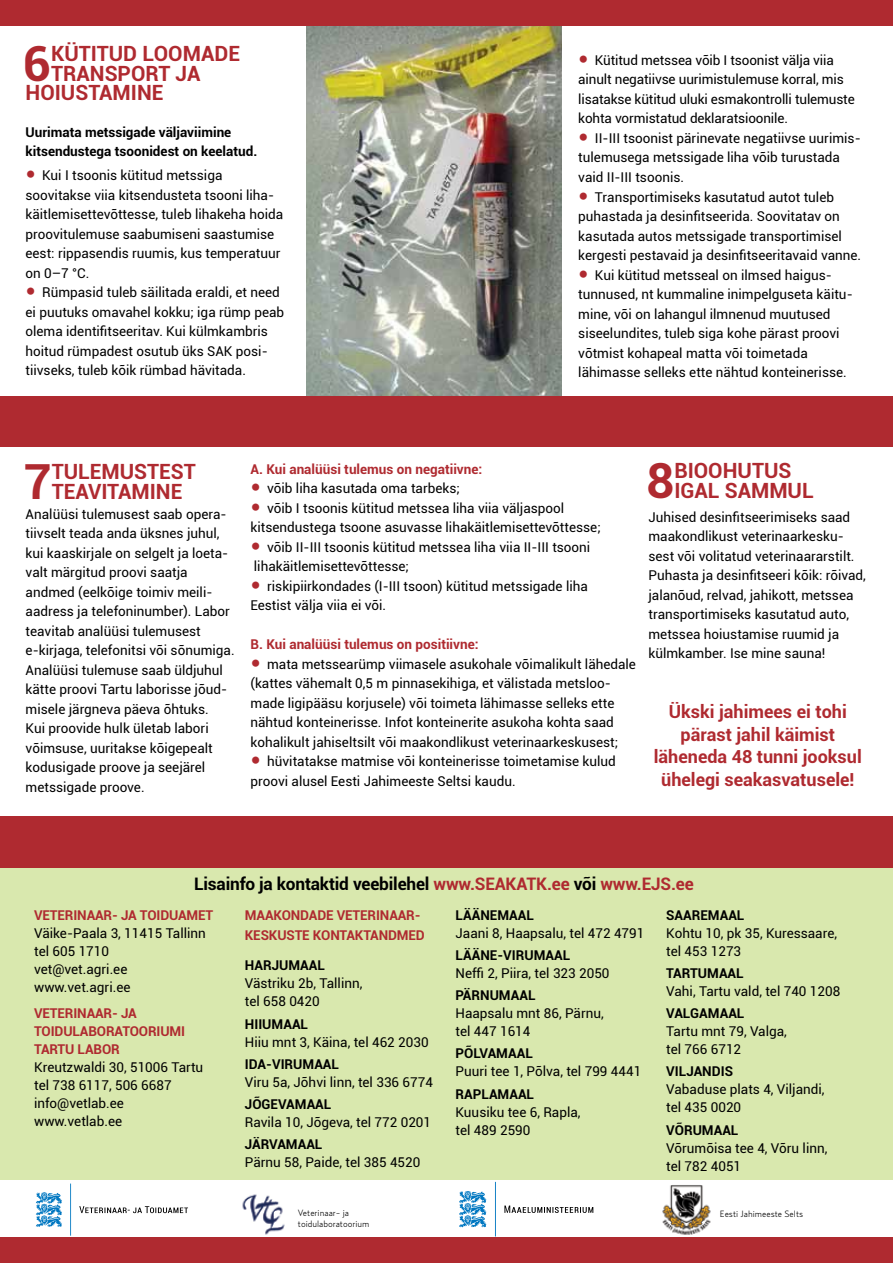
<style>
.page{position:relative;width:893px;height:1263px;background:#fff}
.page>*{position:absolute;margin:0;border:0;box-sizing:border-box;transform-origin:0 0}
.t1{font:700 48.45px "Roboto";color:#af2a30}
.t2{font:700 21px/19.8px "Roboto";color:#af2a30}
.t3{font:700 18px/22.5px "Roboto";color:#af2a30;text-align:center}
.t4{font:700 17.25px "Roboto";letter-spacing:-.01em;color:#000}
.t5{font:13.5px/19.5px "Roboto";color:#000}
.t6{font:700 13.5px/19.5px "Roboto";color:#000}
.t7{font:700 13.5px "Roboto";color:#af2a30}
.t8{font:300 9px "Relay";color:#000}
.s1{font-family:"Minion Pro";font-size:27px;color:#af2a30}
.s2{color:#af2a30}
</style>
<div class="page">
<div style="left:0;top:866px;width:893px;height:314px;background:#d9e8ae"></div>
<svg style="left:36px;top:1183px;width:35px;height:53px"></svg>
<svg style="left:79px;top:1206px;width:109px;height:7px"></svg>
<img style="left:236px;top:1194px;width:66px;height:44px">
<svg style="left:504px;top:1205px;width:89px;height:8px"></svg>
<svg style="left:459px;top:1182px;width:37px;height:54px"></svg>
<img style="left:662px;top:1185px;width:49px;height:50px">
<img style="left:306px;top:25px;width:256px;height:371px">
<div style="left:0;top:396px;width:893px;height:50px;background:#af2a30"></div>
<div style="left:0;top:816px;width:893px;height:51px;background:#af2a30"></div>
<div style="left:0;top:0;width:893px;height:25px;background:#af2a30"></div>
<div style="left:0;top:1238px;width:893px;height:25px;background:#af2a30"></div>
<h1 class="t1" style="left:23px;top:29px;width:29px">6</h1>
<h2 class="t2" style="left:51px;top:43px;width:191px">KÜTITUD LOOMADE</h2>
<h2 class="t2" style="left:51px;top:62px;width:151px">TRANSPORT JA</h2>
<h2 class="t2" style="left:26px;top:82px;width:140px">HOIUSTAMINE</h2>
<p class="t6" style="left:26px;top:122px;width:233px">UURIMATA METSSIGADE VÄLJAVIIMINE<br>KITSENDUSTEGA TSOONIDEST ON KEELATUD.</p>
<p class="t5" style="left:26px;top:165px;width:259px"><span class="s1">•</span> Kui I tsoonis kütitud metssiga soovitakse viia kitsendusteta tsooni liha&shy;käitlemisettevõttesse, tuleb lihakeha hoida proovitulemuse saabumiseni saastumise eest: rippasendis ruumis, kus temperatuur on 0–7 °C.</p>
<p class="t5" style="left:26px;top:282px;width:260px"><span class="s1">•</span> Rümpasid tuleb säilitada eraldi, et need ei puutuks omavahel kokku; iga rümp peab olema identifitseeritav. Kui külmkambris hoitud rümpadest osutub üks SAK posi&shy;tiivseks, tuleb kõik rümbad hävitada.</p>
<p class="t5" style="left:578px;top:50px;width:278px"><span class="s1">•</span> Kütitud metssea võib I tsoonist välja viia ainult negatiivse uurimistulemuse korral, mis lisatakse kütitud uluki esmakontrolli tulemuste kohta vormistatud deklaratsioonile.</p>
<p class="t5" style="left:578px;top:128px;width:284px"><span class="s1">•</span> II-III tsoonist pärinevate negatiivse uurimis&shy;tulemusega metssigade liha võib turustada vaid II-III tsoonis.</p>
<p class="t5" style="left:578px;top:186px;width:284px"><span class="s1">•</span> Transportimiseks kasutatud autot tuleb puhastada ja desinfitseerida. Soovitatav on kasutada autos metssigade transportimisel kergesti pestavaid ja desinfitseeritavaid vanne.</p>
<p class="t5" style="left:578px;top:264px;width:276px"><span class="s1">•</span> Kui kütitud metsseal on ilmsed haigus&shy;tunnused, nt kummaline inimpelguseta käitu&shy;mine, või on lahangul ilmnenud muutused siseelundites, tuleb siga kohe pärast proovi võtmist kohapeal matta või toimetada lähimasse selleks ette nähtud konteinerisse.</p>
<h1 class="t1" style="left:24px;top:447px;width:29px">7</h1>
<h2 class="t2" style="left:52px;top:461px;width:146px">TULEMUSTEST<br>TEAVITAMINE</h2>
<p class="t5" style="left:26px;top:503px;width:210px">Analüüsi tulemusest saab opera&shy;tiivselt teada anda üksnes juhul, kui kaaskirjale on selgelt ja loeta&shy;valt märgitud proovi saatja andmed (eelkõige toimiv meili&shy;aadress ja telefoninumber). Labor teavitab analüüsi tulemusest e-kirjaga, telefonitsi või sõnumiga.<br>Analüüsi tulemuse saab üldjuhul kätte proovi Tartu laborisse jõud&shy;misele järgneva päeva õhtuks.<br>Kui proovide hulk ületab labori võimsuse, uuritakse kõigepealt kodusigade proove ja seejärel metssigade proove.</p>
<p class="t7" style="left:251px;top:459px;width:233px">A. KUI ANALÜÜSI TULEMUS ON NEGATIIVNE:</p>
<p class="t5" style="left:251px;top:478px;width:211px"><span class="s1">•</span> võib liha kasutada oma tarbeks;</p>
<p class="t5" style="left:251px;top:498px;width:352px"><span class="s1">•</span> võib I tsoonis kütitud metssea liha viia väljaspool kitsendustega tsoone asuvasse lihakäitlemisettevõttesse;</p>
<p class="t5" style="left:251px;top:537px;width:341px"><span class="s1">•</span> võib II-III tsoonis kütitud metssea liha viia II-III tsooni lihakäitlemisettevõttesse;</p>
<p class="t5" style="left:251px;top:576px;width:339px"><span class="s1">•</span> riskipiirkondades (I-III tsoon) kütitud metssigade liha<br>Eestist välja viia ei või.</p>
<p class="t7" style="left:251px;top:635px;width:230px">B. KUI ANALÜÜSI TULEMUS ON POSITIIVNE:</p>
<p class="t5" style="left:251px;top:654px;width:387px"><span class="s1">•</span> mata metssearümp viimasele asukohale võimalikult lähedale (kattes vähemalt 0,5 m pinnasekihiga, et välistada metsloo&shy;made ligipääsu korjusele) või toimeta lähimasse selleks ette nähtud konteinerisse. Infot konteinerite asukoha kohta saad kohalikult jahiseltsilt või maakondlikust veterinaarkeskusest;</p>
<p class="t5" style="left:251px;top:751px;width:367px"><span class="s1">•</span> hüvitatakse matmise või konteinerisse toimetamise kulud proovi alusel Eesti Jahimeeste Seltsi kaudu.</p>
<h1 class="t1" style="left:646px;top:446px;width:29px">8</h1>
<h2 class="t2" style="left:674px;top:460px;width:141px">BIOOHUTUS<br>IGAL SAMMUL</h2>
<p class="t5" style="left:648px;top:507px;width:219px">Juhised desinfitseerimiseks saad maakondlikust veterinaarkesku&shy;sest või volitatud veterinaararstilt.<br>Puhasta ja desinfitseeri kõik: rõivad, jalanõud, relvad, jahikott, metssea transportimiseks kasutatud auto, metssea hoiustamise ruumid ja külmkamber. Ise mine sauna!</p>
<h3 class="t3" style="left:654px;top:700px;width:210px">ÜKSKI JAHIMEES EI TOHI<br>PÄRAST JAHIL KÄIMIST<br>LÄHENEDA 48 TUNNI JOOKSUL<br>ÜHELEGI SEAKASVATUSELE!</h3>
<p class="t4" style="left:194px;top:872px;width:501px">LISAINFO JA KONTAKTID VEEBILEHEL <span class="s2">WWW.SEAKATK.EE</span> VÕI <span class="s2">WWW.EJS.EE</span></p>
<p class="t7" style="left:34px;top:905px;width:18px">VETERINAAR</p>
<p class="t7" style="left:112px;top:905px;width:37px">- JA TOIDUAMET</p>
<p class="t5" style="left:34px;top:923px;width:173px;line-height:18px">Väike-Paala 3, 11415 Tallinn tel 605 1710<br>vet@vet.agri.ee www.vet.agri.ee</p>
<p class="t7" style="left:34px;top:1004px;width:18px">VETERINAAR</p>
<p class="t7" style="left:112px;top:1004px;width:18px">- JA</p>
<p class="t7" style="left:34px;top:1022px;width:9px">TOIDULA</p>
<p class="t7" style="left:88px;top:1022px;width:18px">BORATOORIUMI</p>
<p class="t7" style="left:34px;top:1040px;width:17px">TARTU</p>
<p class="t7" style="left:78px;top:1040px;width:34px">LABOR</p>
<p class="t5" style="left:34px;top:1058px;width:171px;line-height:18px">Kreutzwaldi 30, 51006 Tartu tel 738 6117, 506 6687 info@vetlab.ee www.vetlab.ee</p>
<p class="t7" style="left:245px;top:905px;width:22px">MAAKONDADE</p>
<p class="t7" style="left:337px;top:905px;width:9px">VETERINAAR</p>
<p class="t7" style="left:415px;top:905px;width:7px">-</p>
<p class="t7" style="left:245px;top:925px;width:9px">KESKUSTE</p>
<p class="t7" style="left:313px;top:925px;width:10px">KONTAKTANDMED</p>
<p class="t6" style="left:245px;top:955px;width:20px">HARJUMAAL</p>
<p class="t5" style="left:245px;top:974px;width:119px;line-height:18px">Västriku 2b, Tallinn, tel 658 0420</p>
<p class="t6" style="left:245px;top:1013px;width:19px">HIIUMAAL</p>
<p class="t5" style="left:245px;top:1031px;width:185px">Hiiu mnt 3, Käina, tel 462 2030</p>
<p class="t6" style="left:245px;top:1054px;width:45px">IDA-VIRUMAAL</p>
<p class="t5" style="left:245px;top:1072px;width:190px">Viru 5a, Jõhvi linn, tel 336 6774</p>
<p class="t6" style="left:245px;top:1094px;width:18px">JÕGEVAMAAL</p>
<p class="t5" style="left:245px;top:1112px;width:188px">Ravila 10, Jõgeva, tel 772 0201</p>
<p class="t6" style="left:245px;top:1134px;width:18px">JÄRVAMAAL</p>
<p class="t5" style="left:245px;top:1152px;width:177px">Pärnu 58, Paide, tel 385 4520</p>
<p class="t6" style="left:456px;top:905px;width:18px">LÄÄNEMAAL</p>
<p class="t5" style="left:456px;top:923px;width:190px">Jaani 8, Haapsalu, tel 472 4791</p>
<p class="t6" style="left:456px;top:945px;width:18px">LÄÄNE</p>
<p class="t6" style="left:497px;top:945px;width:24px">-VIRUMAAL</p>
<p class="t5" style="left:456px;top:963px;width:156px">Neffi 2, Piira, tel 323 2050</p>
<p class="t6" style="left:456px;top:985px;width:18px">PÄRNUMAAL</p>
<p class="t5" style="left:456px;top:1004px;width:150px;line-height:18px">Haapsalu mnt 86, Pärnu, tel 447 1614</p>
<p class="t6" style="left:456px;top:1043px;width:19px">PÕLVAMAAL</p>
<p class="t5" style="left:456px;top:1061px;width:187px">Puuri tee 1, Põlva, tel 799 4441</p>
<p class="t6" style="left:456px;top:1083px;width:19px">RAPLAMAAL</p>
<p class="t5" style="left:456px;top:1102px;width:126px;line-height:18px">Kuusiku tee 6, Rapla, tel 489 2590</p>
<p class="t6" style="left:666px;top:904px;width:19px">SAAREMAAL</p>
<p class="t5" style="left:666px;top:923px;width:172px;line-height:18px">Kohtu 10, pk 35, Kuressaare, tel 453 1273</p>
<p class="t6" style="left:666px;top:963px;width:17px">TARTUMAAL</p>
<p class="t5" style="left:666px;top:981px;width:176px">Vahi, Tartu vald, tel 740 1208</p>
<p class="t6" style="left:666px;top:1003px;width:18px">VALGAMAAL</p>
<p class="t5" style="left:666px;top:1022px;width:122px;line-height:18px">Tartu mnt 79, Valga, tel 766 6712</p>
<p class="t6" style="left:666px;top:1061px;width:17px">VILJANDIS</p>
<p class="t5" style="left:666px;top:1080px;width:160px;line-height:18px">Vabaduse plats 4, Viljandi, tel 435 0020</p>
<p class="t6" style="left:666px;top:1119px;width:19px">VÕRUMAAL</p>
<p class="t5" style="left:666px;top:1138px;width:163px;line-height:18px">Võrumõisa tee 4, Võru linn, tel 782 4051</p>
<p class="t8" style="left:298px;top:1208px;width:53px">Veterinaar- ja</p>
<p class="t8" style="left:720px;top:1208px;width:85px">Eesti Jahimeeste Selts</p>
<p class="t8" style="left:298px;top:1218px;width:73px">toidulaboratoorium</p>
</div>
